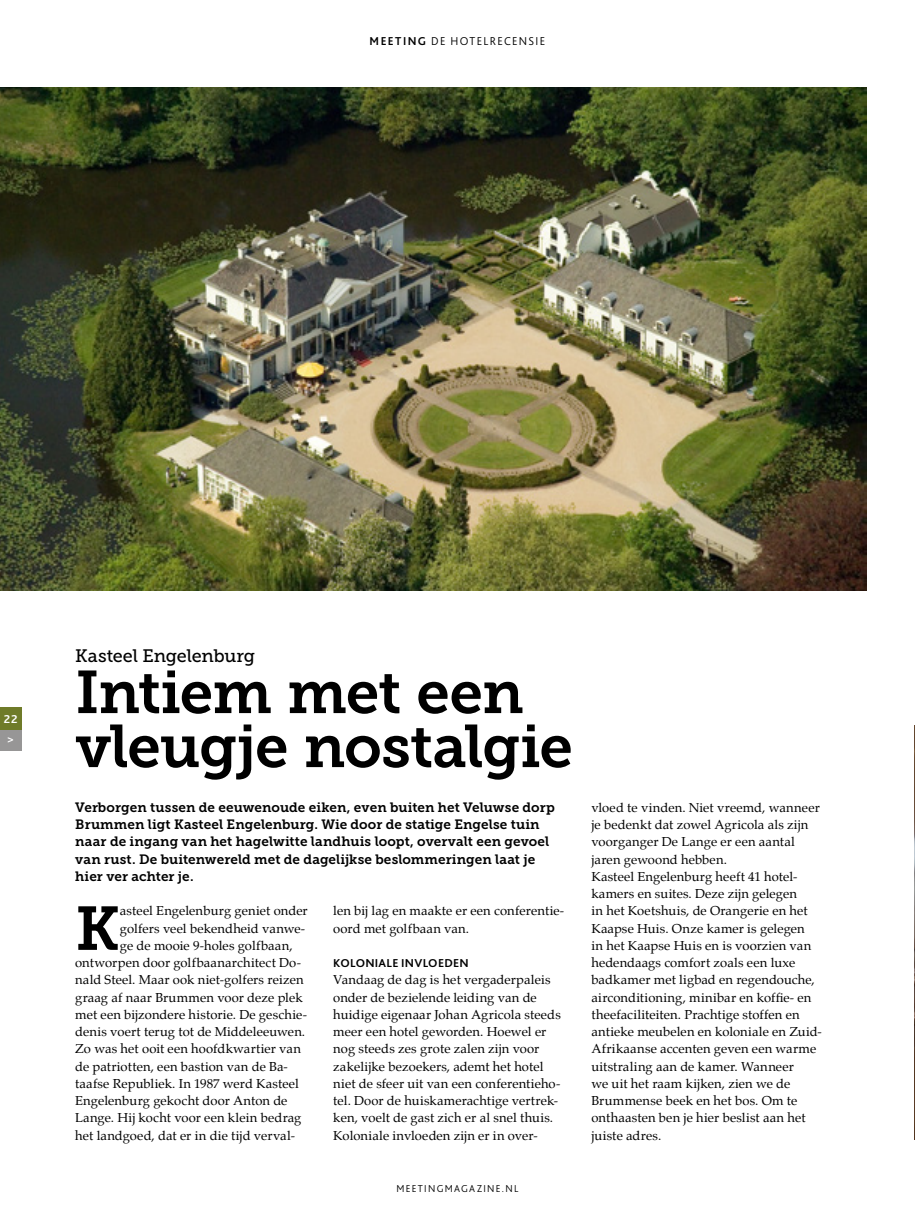
<style>
.page{position:relative;width:915px;height:1212px;background:#fff}
.page>*{position:absolute;margin:0;border:0;box-sizing:border-box;transform-origin:0 0}
.t1{font:61.35px "Museo Slab 700";color:#000}
.t2{font:60px/54px "Museo Slab 700";letter-spacing:-.015em;color:#000}
.t3{font:18px "Museo Slab 500";letter-spacing:-.01em;color:#000}
.t4{font:13.5px/17.2px "Museo Slab 700";letter-spacing:.005em;color:#000}
.t5{font:12.75px/17.2px "Palatino";letter-spacing:.005em;color:#000}
.t6{font:300 12px "Bliss 2";letter-spacing:.115em;color:#000}
.t7{font:700 12px "Bliss 2";letter-spacing:.025em;color:#000}
.t8{font:700 12px/20.7px "Bliss 2";color:#fff}
.t9{font:300 10.5px "Bliss 2";letter-spacing:.125em;color:#000}
.s1{font-weight:700}
</style>
<div class="page">
<img style="left:0;top:87px;width:866px;height:503px">
<img style="left:914px;top:725px;width:1px;height:414px">
<div style="left:0;top:728px;width:21px;height:22px;background:#979696"></div>
<div style="left:0;top:707px;width:21px;height:22px;background:#6f7b29"></div>
<p class="t6" style="left:369px;top:33px;width:177px"><span class="s1">MEETING</span> DE HOTELRECENSIE</p>
<p class="t8" style="left:4px;top:708px;width:15px">22 &gt;</p>
<h3 class="t3" style="left:75px;top:645px;width:181px">Kasteel Engelenburg</h3>
<h2 class="t2" style="left:75px;top:666px;width:499px">Intiem met een vleugje nostalgie</h2>
<p class="t4" style="left:75px;top:799px;width:481px">Verborgen tussen de eeuwenoude eiken, even buiten het Veluwse dorp Brummen ligt Kasteel Engelenburg. Wie door de statige Engelse tuin naar de ingang van het hagelwitte landhuis loopt, overvalt een gevoel van rust. De buitenwereld met de dagelijkse beslommeringen laat je hier ver achter je.</p>
<h1 class="t1" style="left:75px;top:894px;width:46px">K</h1>
<p class="t5" style="left:120px;top:902px;width:189px">asteel Engelenburg geniet onder</p>
<p class="t5" style="left:120px;top:919px;width:187px">golfers veel bekendheid vanwe-</p>
<p class="t5" style="left:120px;top:937px;width:174px">ge de mooie 9-holes golfbaan,</p>
<p class="t5" style="left:75px;top:954px;width:227px">ontworpen door golfbaanarchitect Do-</p>
<p class="t5" style="left:75px;top:971px;width:230px">nald Steel. Maar ook niet-golfers reizen</p>
<p class="t5" style="left:75px;top:988px;width:229px">graag af naar Brummen voor deze plek</p>
<p class="t5" style="left:75px;top:1006px;width:233px">met een bijzondere historie. De geschie-</p>
<p class="t5" style="left:75px;top:1023px;width:231px">denis voert terug tot de Middeleeuwen.</p>
<p class="t5" style="left:75px;top:1040px;width:227px">Zo was het ooit een hoofdkwartier van</p>
<p class="t5" style="left:75px;top:1057px;width:214px">de patriotten, een bastion van de Ba-</p>
<p class="t5" style="left:75px;top:1075px;width:225px">taafse Republiek. In 1987 werd Kasteel</p>
<p class="t5" style="left:75px;top:1092px;width:214px">Engelenburg gekocht door Anton de</p>
<p class="t5" style="left:75px;top:1109px;width:228px">Lange. Hij kocht voor een klein bedrag</p>
<p class="t5" style="left:75px;top:1126px;width:221px">het landgoed, dat er in die tijd verval-</p>
<p class="t5" style="left:333px;top:902px;width:232px">len bij lag en maakte er een conferentie&shy;oord met golfbaan van.</p>
<p class="t7" style="left:333px;top:956px;width:137px">KOLONIALE INVLOEDEN</p>
<p class="t5" style="left:333px;top:971px;width:229px">Vandaag de dag is het vergaderpaleis onder de bezielende leiding van de huidige eigenaar Johan Agricola steeds meer een hotel geworden. Hoewel er nog steeds zes grote zalen zijn voor zakelijke bezoekers, ademt het hotel niet de sfeer uit van een conferentieho&shy;tel. Door de huiskamerachtige vertrek&shy;ken, voelt de gast zich er al snel thuis.<br>Koloniale invloeden zijn er in over-</p>
<p class="t9" style="left:396px;top:1182px;width:123px">MEETINGMAGAZINE.NL</p>
<p class="t5" style="left:591px;top:799px;width:232px">vloed te vinden. Niet vreemd, wanneer je bedenkt dat zowel Agricola als zijn voorganger De Lange er een aantal jaren gewoond hebben.<br>Kasteel Engelenburg heeft 41 hotel&shy;kamers en suites. Deze zijn gelegen<br>in het Koetshuis, de Orangerie en het Kaapse Huis. Onze kamer is gelegen<br>in het Kaapse Huis en is voorzien van hedendaags comfort zoals een luxe badkamer met ligbad en regendouche, airconditioning, minibar en koffie- en theefaciliteiten. Prachtige stoffen en antieke meubelen en koloniale en Zuid-Afrikaanse accenten geven een warme uitstraling aan de kamer. Wanneer<br>we uit het raam kijken, zien we de Brummense beek en het bos. Om te onthaasten ben je hier beslist aan het juiste adres.</p>
</div>
